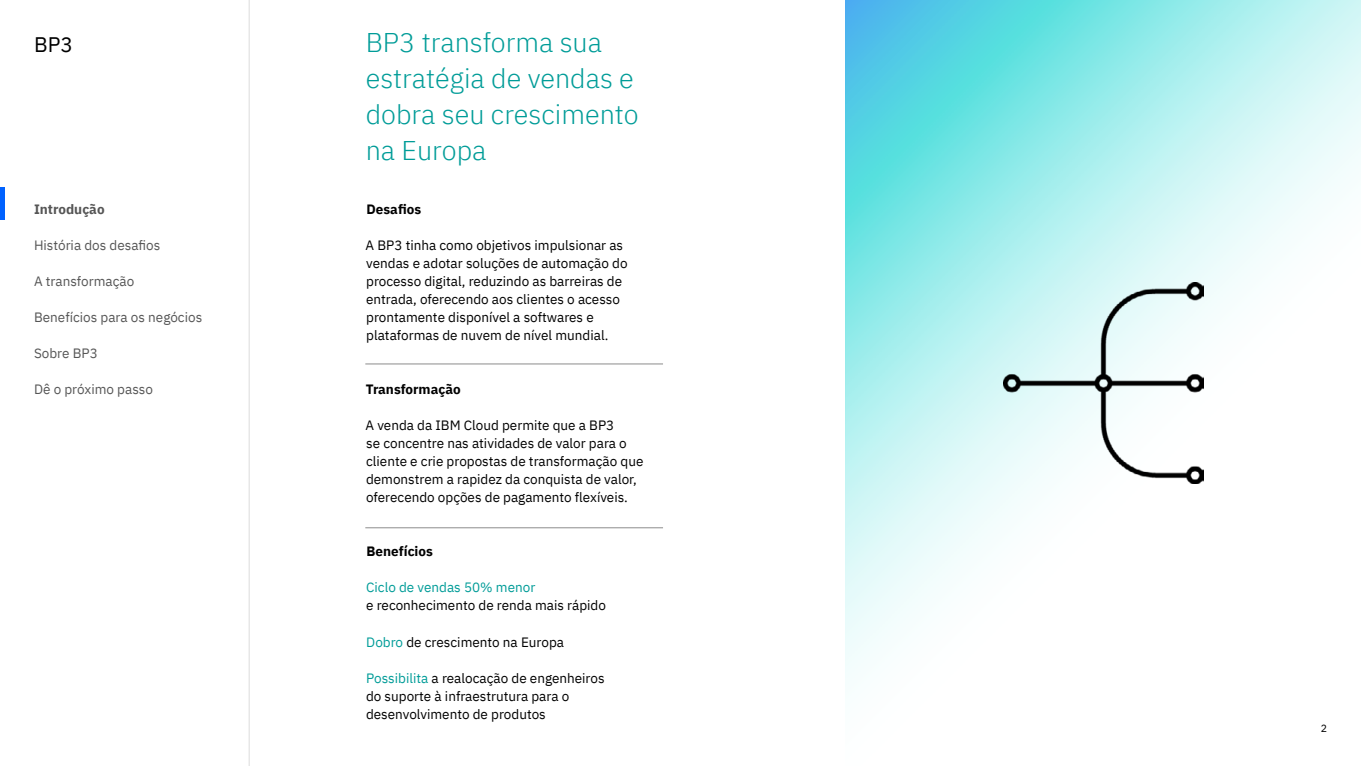
<style>
.page{position:relative;width:1361px;height:766px;background:#fff}
.page>*{position:absolute;margin:0;border:0;box-sizing:border-box;transform-origin:0 0}
.t1{font:300 27px/36px "IBM Plex Sans";color:#009c98}
.t2{font:21px "IBM Plex Sans";color:#000}
.t3{font:13.5px/18px "IBM Plex Sans";color:#000}
.t4{font:13.5px "IBM Plex Sans";color:#565656}
.t5{font:700 13.5px "IBM Plex Sans";color:#000}
.t6{font:13.5px "IBM Plex Sans";color:#009c98}
.t7{font:700 13.5px "IBM Plex Sans";color:#565656}
.t8{font:10.5px "IBM Plex Sans";color:#000}
.s1{color:#009c98}
</style>
<div class="page">
<img style="left:846px;top:0;width:515px;height:678px">
<img style="left:1003px;top:283px;width:200px;height:200px">
<hr style="left:0;top:187px;width:4px;height:33px;background:#0062ff">
<hr style="left:249px;top:0;width:1px;height:765px;background:#dcdcdc">
<hr style="left:365px;top:363px;width:298px;height:1px;background:#8c8c8c">
<hr style="left:365px;top:527px;width:298px;height:1px;background:#8c8c8c">
<h2 class="t2" style="left:34px;top:29px;width:41px">BP3</h2>
<p class="t7" style="left:34px;top:198px;width:72px">Introdução</p>
<p class="t4" style="left:34px;top:235px;width:128px">História dos desafios</p>
<p class="t4" style="left:34px;top:271px;width:102px">A transformação</p>
<p class="t4" style="left:34px;top:307px;width:170px">Benefícios para os negócios</p>
<p class="t4" style="left:34px;top:343px;width:65px">Sobre BP3</p>
<p class="t4" style="left:34px;top:379px;width:120px">Dê o próximo passo</p>
<h1 class="t1" style="left:366px;top:22px;width:274px">BP3 transforma sua estratégia de vendas e dobra seu crescimento na Europa</h1>
<p class="t5" style="left:366px;top:198px;width:56px">Desafios</p>
<p class="t3" style="left:365px;top:235px;width:264px">A BP3 tinha como objetivos impulsionar as vendas e adotar soluções de automação do processo digital, reduzindo as barreiras de entrada, oferecendo aos clientes o acesso prontamente disponível a softwares e plataformas de nuvem de nível mundial.</p>
<p class="t5" style="left:366px;top:378px;width:96px">Transformação</p>
<p class="t3" style="left:365px;top:415px;width:279px">A venda da IBM Cloud permite que a BP3<br>se concentre nas atividades de valor para o cliente e crie propostas de transformação que demonstrem a rapidez da conquista de valor, oferecendo opções de pagamento flexíveis.</p>
<p class="t5" style="left:366px;top:540px;width:68px">Benefícios</p>
<p class="t6" style="left:366px;top:577px;width:171px">Ciclo de vendas 50% menor</p>
<p class="t3" style="left:366px;top:595px;width:241px">e reconhecimento de renda mais rápido</p>
<p class="t3" style="left:366px;top:631px;width:199px"><span class="s1">Dobro</span> de crescimento na Europa</p>
<p class="t3" style="left:366px;top:667px;width:240px"><span class="s1">Possibilita</span> a realocação de engenheiros do suporte à infraestrutura para o desenvolvimento de produtos</p>
<p class="t8" style="left:1320px;top:720px;width:8px">2</p>
</div>
